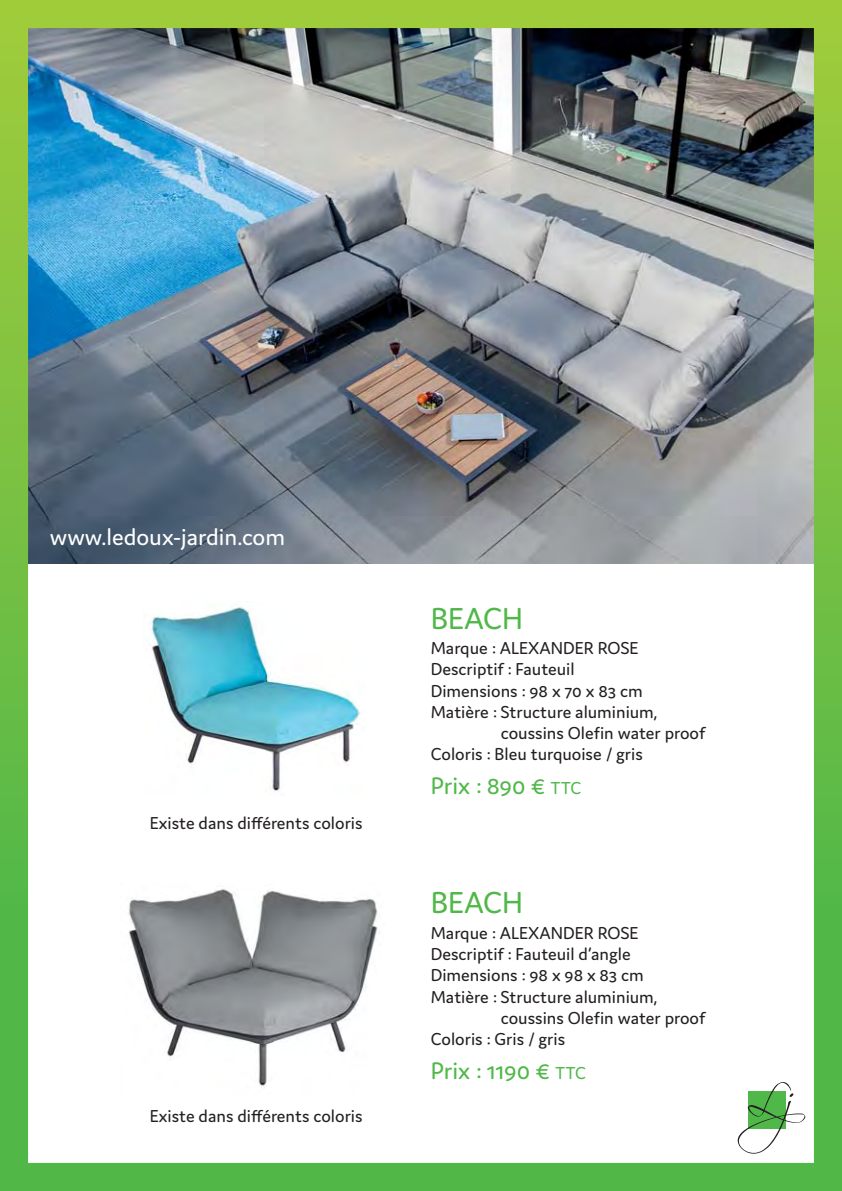
<style>
.page{position:relative;width:842px;height:1191px;background:#fff}
.page>*{position:absolute;margin:0;border:0;box-sizing:border-box;transform-origin:0 0}
.t1{font:32.2px "Domus";color:#50b848}
.t2{font:25.4px "Domus";color:#50b848}
.t3{font:24.8px "Domus";color:#fff}
.t4{font:18.4px "Domus";color:#231f20}
.s1{font-size:18.4px}
</style>
<div class="page">
<img style="left:0;top:0;width:842px;height:1191px">
<svg style="left:738px;top:1082px;width:67px;height:71px"></svg>
<img style="left:143px;top:601px;width:221px;height:194px">
<img style="left:121px;top:883px;width:264px;height:211px">
<h3 class="t3" style="left:50px;top:527px;width:237px">www.ledoux-jardin.com</h3>
<p class="t4" style="left:150px;top:815px;width:214px">Existe dans différents coloris</p>
<p class="t4" style="left:150px;top:1109px;width:214px">Existe dans différents coloris</p>
<h1 class="t1" style="left:431px;top:606px;width:94px">BEACH</h1>
<p class="t4" style="left:431px;top:641px;width:209px">Marque : ALEXANDER ROSE</p>
<p class="t4" style="left:431px;top:662px;width:145px">Descriptif : Fauteuil</p>
<p class="t4" style="left:431px;top:683px;width:214px">Dimensions : 98 x 70 x 83 cm</p>
<p class="t4" style="left:431px;top:704px;width:228px">Matière : Structure aluminium,</p>
<p class="t4" style="left:501px;top:726px;width:206px">coussins Olefin water proof</p>
<p class="t4" style="left:431px;top:747px;width:214px">Coloris : Bleu turquoise / gris</p>
<h2 class="t2" style="left:431px;top:776px;width:152px">Prix : 890 € <span class="s1">TTC</span></h2>
<h1 class="t1" style="left:431px;top:890px;width:94px">BEACH</h1>
<p class="t4" style="left:431px;top:925px;width:209px">Marque : ALEXANDER ROSE</p>
<p class="t4" style="left:431px;top:947px;width:202px">Descriptif : Fauteuil d’angle</p>
<p class="t4" style="left:431px;top:968px;width:215px">Dimensions : 98 x 98 x 83 cm</p>
<p class="t4" style="left:431px;top:989px;width:228px">Matière : Structure aluminium,</p>
<p class="t4" style="left:501px;top:1010px;width:206px">coussins Olefin water proof</p>
<p class="t4" style="left:431px;top:1032px;width:136px">Coloris : Gris / gris</p>
<h2 class="t2" style="left:431px;top:1061px;width:157px">Prix : 1190 € <span class="s1">TTC</span></h2>
</div>
